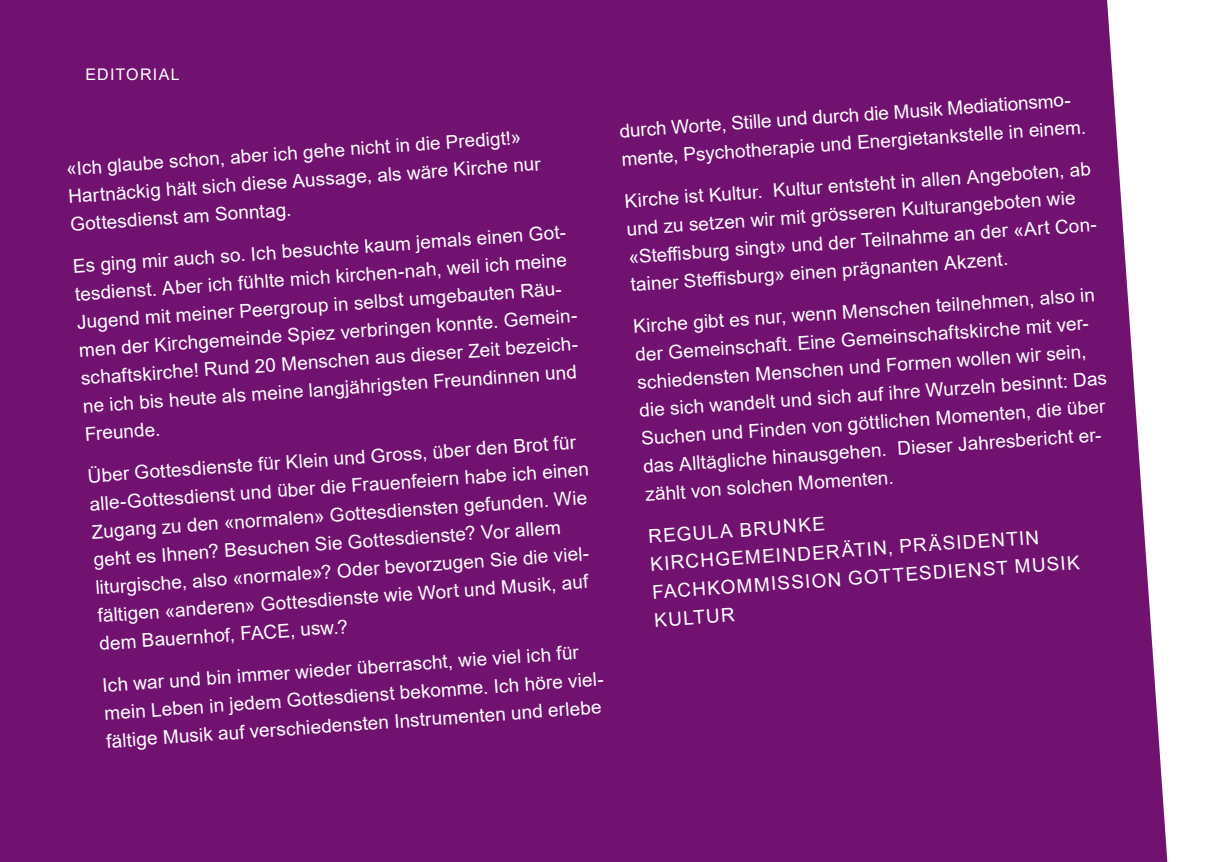
<style>
.page{position:relative;width:1214px;height:862px;background:#fff}
.page>*{position:absolute;margin:0;border:0;box-sizing:border-box;transform-origin:0 0}
.Text_mit_Absatz{font:19px/28px "Arial";color:#fff}
.Text_mit_Absatz-2{font:18.8px "Arial";color:#fff}
.Seitentitel{font:16px "Arial";letter-spacing:.08em;color:#fff}
</style>
<div class="page">
<div style="left:0;top:0;width:1167px;height:862px;background:#711271"></div>
<p class="Seitentitel" style="left:85px;top:63px;width:96px">EDITORIAL</p>
<p class="Text_mit_Absatz-2" style="left:65px;top:156px;width:457px;rotate:-4deg">«Ich glaube schon, aber ich gehe nicht in die Predigt!»</p>
<p class="Text_mit_Absatz" style="left:67px;top:182px;width:475px;rotate:-4deg">Hartnäckig hält sich diese Aussage, als wäre Kirche nur<br>Gottesdienst am Sonntag.</p>
<p class="Text_mit_Absatz" style="left:72px;top:252px;width:504px;rotate:-4deg">Es ging mir auch so. Ich besuchte kaum jemals einen Got&shy;tesdienst. Aber ich fühlte mich kirchen-nah, weil ich meine Jugend mit meiner Peergroup in selbst umgebauten Räu&shy;men der Kirchgemeinde Spiez verbringen konnte. Gemein&shy;schaftskirche! Rund 20 Menschen aus dieser Zeit bezeich&shy;ne ich bis heute als meine langjährigsten Freundinnen und Freunde.</p>
<p class="Text_mit_Absatz" style="left:87px;top:462px;width:502px;rotate:-4deg">Über Gottesdienste für Klein und Gross, über den Brot für alle-Gottesdienst und über die Frauenfeiern habe ich einen Zugang zu den «normalen» Gottesdiensten gefunden. Wie geht es Ihnen? Besuchen Sie Gottesdienste? Vor allem liturgische, also «normale»? Oder bevorzugen Sie die viel&shy;fältigen «anderen» Gottesdienste wie Wort und Musik, auf dem Bauernhof, FACE, usw.?</p>
<p class="Text_mit_Absatz" style="left:101px;top:671px;width:505px;rotate:-4deg">Ich war und bin immer wieder überrascht, wie viel ich für mein Leben in jedem Gottesdienst bekomme. Ich höre viel&shy;fältige Musik auf verschiedensten Instrumenten und erlebe</p>
<p class="Text_mit_Absatz" style="left:618px;top:117px;width:467px;rotate:-4deg">durch Worte, Stille und durch die Musik Mediationsmo&shy;mente, Psychotherapie und Energietankstelle in einem.</p>
<p class="Text_mit_Absatz" style="left:623px;top:187px;width:474px;rotate:-4deg">Kirche ist Kultur. Kultur entsteht in allen Angeboten, ab und zu setzen wir mit grösseren Kulturangeboten wie «Steffi sburg singt» und der Teilnahme an der «Art Con&shy;tainer Steffi sburg» einen prägnanten Akzent.</p>
<p class="Text_mit_Absatz" style="left:632px;top:313px;width:470px;rotate:-4deg">Kirche gibt es nur, wenn Menschen teilnehmen, also in der Gemeinschaft. Eine Gemeinschaftskirche mit ver&shy;schiedensten Menschen und Formen wollen wir sein, die sich wandelt und sich auf ihre Wurzeln besinnt: Das Suchen und Finden von göttlichen Momenten, die über das Alltägliche hinausgehen. Dieser Jahresbericht er&shy;zählt von solchen Momenten.</p>
<p class="Text_mit_Absatz" style="left:647px;top:522px;width:430px;rotate:-4deg">REGULA BRUNKE<br>KIRCHGEMEINDERÄTIN, PRÄSIDENTIN<br>FACHKOMMISSION GOTTESDIENST MUSIK<br>KULTUR</p>
</div>
